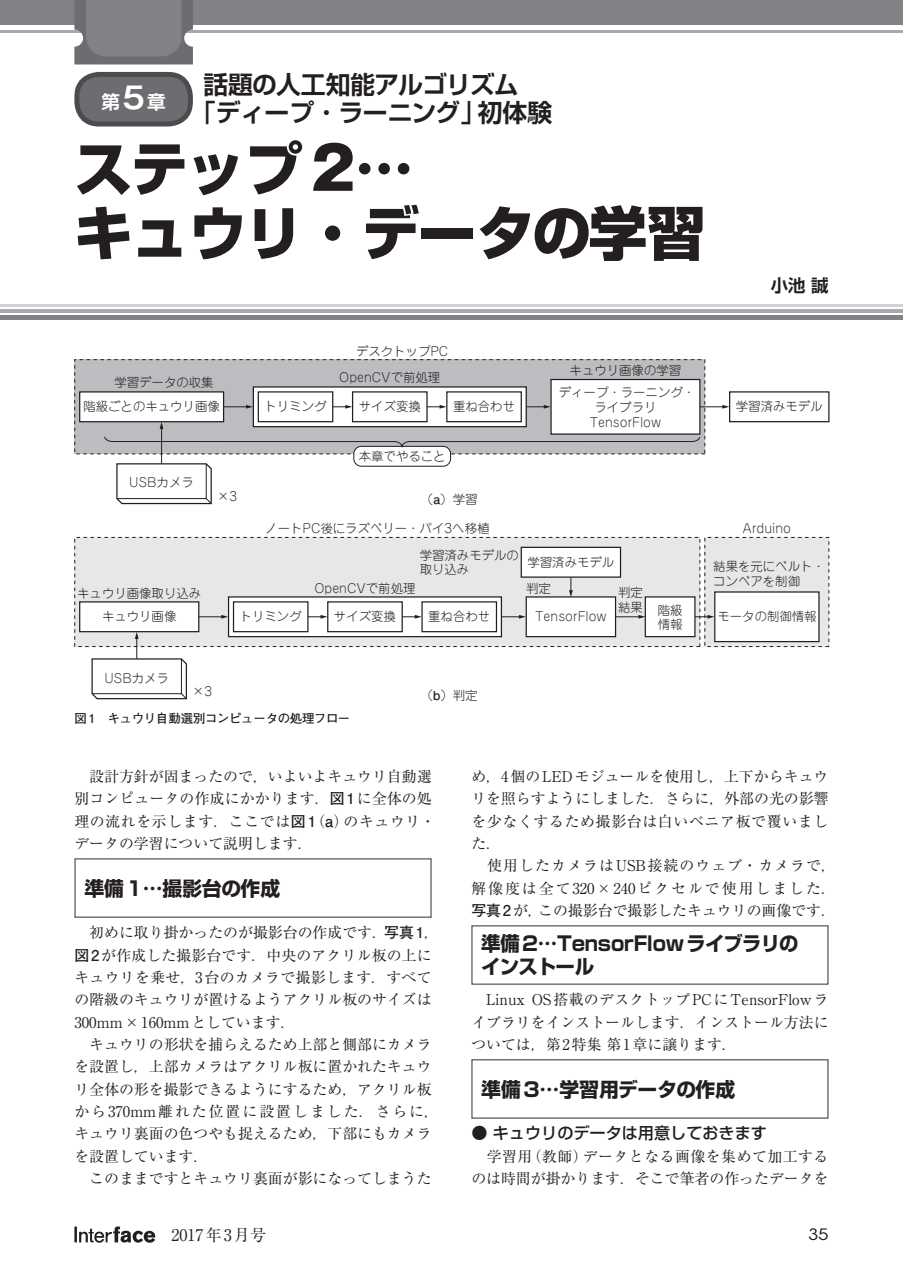
<style>
.page{position:relative;width:903px;height:1275px;background:#fff}
.page>*{position:absolute;margin:0;border:0;box-sizing:border-box;transform-origin:0 0}
.t1{font:800 58.27px/64.6px "Shin Go Pro";letter-spacing:-.035em;color:#231f20}
.t2{font:700 24.85px/28.5px "Shin Go Pro De";letter-spacing:-.035em;color:#231f20}
.t3{font:700 19.78px/22.4px "Shin Go Pro";letter-spacing:-.01em;color:#231f20}
.t4{font:700 18.55px "Shin Go Pro De";color:#fff}
.t5{font:700 17.32px "Shin Go Pro De";color:#231f20}
.t6{font:500 16.1px "Shin Go Pro";color:#231f20}
.t7{font:16.1px "Ryumin Pro";color:#231f20}
.t8{font:15.58px "ITC Avant Garde Std";color:#231f20;scale:1.11 1}
.t9{font:14.88px/22.4px "Ryumin Pro";color:#231f20}
.t10{font:300 12.42px/14.9px "Jun 101 Pro";color:#231f20}
.t11{font:700 12.42px "Futo Go B101 Pro";letter-spacing:-.035em;color:#231f20}
.s1{font-family:"Gothic MB101 Pro De";font-size:29.75px}
.s2{font-family:"Gothic MB101 Pro De"}
.s3{font-family:"Gothic MB101 Pro"}
.s4{font-family:"Futo Go B101 Pro";font-weight:700}
</style>
<div class="page">
<svg style="left:74px;top:1226px;width:81px;height:17px"></svg>
<div style="left:0;top:0;width:903px;height:25px;background:#808285"></div>
<hr style="left:0;top:30px;width:903px;height:2px;background:#a8a9ad">
<hr style="left:0;top:309px;width:903px;height:4px;background:#a8a9ad">
<div style="left:0;top:315px;width:903px;height:5px;background:#808285"></div>
<hr style="left:0;top:304px;width:903px;height:2px;background:#d1d2d4">
<div style="left:74px;top:858px;width:358px;height:60px;background:#fff;border:1px solid #57585a"></div>
<div style="left:75px;top:360px;width:630px;height:94px;background:#bcbdc0"></div>
<div style="left:253px;top:387px;width:273px;height:40px;background:#fff"></div>
<div style="left:253px;top:386px;width:274px;height:41px;border:1px solid #231f20"></div>
<div style="left:705px;top:537px;width:124px;height:110px;background:#e6e7e9"></div>
<div style="left:75px;top:537px;width:625px;height:110px;background:#e6e7e9"></div>
<div style="left:74px;top:537px;width:626px;height:110px;border:1px dashed #231f20"></div>
<div style="left:80px;top:602px;width:119px;height:30px;background:#fff"></div>
<div style="left:79px;top:601px;width:120px;height:31px;border:1px solid #231f20"></div>
<div style="left:229px;top:597px;width:272px;height:40px;background:#fff"></div>
<div style="left:228px;top:596px;width:274px;height:41px;border:1px solid #231f20"></div>
<div style="left:526px;top:597px;width:89px;height:40px;background:#fff"></div>
<div style="left:526px;top:596px;width:90px;height:41px;border:1px solid #231f20"></div>
<div style="left:521px;top:547px;width:99px;height:30px;background:#fff"></div>
<div style="left:521px;top:547px;width:100px;height:31px;border:1px solid #231f20"></div>
<div style="left:80px;top:392px;width:144px;height:30px;background:#fff"></div>
<div style="left:79px;top:391px;width:145px;height:31px;border:1px solid #231f20"></div>
<div style="left:258px;top:391px;width:75px;height:31px;border:1px solid #231f20"></div>
<div style="left:551px;top:379px;width:149px;height:55px;background:#fff"></div>
<div style="left:550px;top:379px;width:150px;height:56px;border:1px solid #231f20"></div>
<div style="left:352px;top:391px;width:76px;height:31px;border:1px solid #231f20"></div>
<div style="left:446px;top:391px;width:76px;height:31px;border:1px solid #231f20"></div>
<div style="left:729px;top:391px;width:100px;height:31px;border:1px solid #231f20"></div>
<svg style="left:224px;top:405px;width:29px;height:4px"></svg>
<hr style="left:161px;top:428px;width:1px;height:36px;background:#231f20">
<svg style="left:160px;top:422px;width:3px;height:7px"></svg>
<svg style="left:526px;top:405px;width:25px;height:4px"></svg>
<svg style="left:700px;top:405px;width:29px;height:4px"></svg>
<svg style="left:333px;top:405px;width:19px;height:4px"></svg>
<svg style="left:427px;top:405px;width:20px;height:4px"></svg>
<svg style="left:116px;top:462px;width:96px;height:43px"></svg>
<div style="left:233px;top:601px;width:76px;height:31px;border:1px solid #231f20"></div>
<div style="left:645px;top:597px;width:50px;height:40px;background:#fff"></div>
<div style="left:645px;top:596px;width:50px;height:41px;border:1px solid #231f20"></div>
<div style="left:327px;top:601px;width:76px;height:31px;border:1px solid #231f20"></div>
<div style="left:421px;top:601px;width:76px;height:31px;border:1px solid #231f20"></div>
<div style="left:715px;top:592px;width:104px;height:50px;background:#fff"></div>
<div style="left:714px;top:591px;width:105px;height:51px;border:1px solid #231f20"></div>
<svg style="left:199px;top:615px;width:29px;height:4px"></svg>
<svg style="left:501px;top:615px;width:25px;height:4px"></svg>
<svg style="left:616px;top:615px;width:29px;height:4px"></svg>
<svg style="left:695px;top:615px;width:19px;height:4px"></svg>
<svg style="left:308px;top:615px;width:19px;height:4px"></svg>
<svg style="left:402px;top:615px;width:20px;height:4px"></svg>
<svg style="left:569px;top:578px;width:4px;height:19px"></svg>
<svg style="left:91px;top:632px;width:97px;height:68px"></svg>
<div style="left:354px;top:446px;width:96px;height:20px;background:#fff;border-radius:7px"></div>
<div style="left:353px;top:446px;width:98px;height:21px;border:1px solid #231f20;border-radius:7px"></div>
<svg style="left:104px;top:436px;width:597px;height:15px"></svg>
<div style="left:471px;top:925px;width:357px;height:60px;background:#fff;border:1px solid #57585a"></div>
<div style="left:471px;top:1059px;width:357px;height:60px;background:#fff;border:1px solid #57585a"></div>
<svg style="left:74px;top:0;width:119px;height:64px"></svg>
<div style="left:77px;top:74px;width:113px;height:50px;background:#6c6d70;border-radius:22px"></div>
<div style="left:74px;top:72px;width:119px;height:54px;border:5px solid #4b4c4d;border-radius:22px"></div>
<p class="t4" style="left:101px;top:87px;width:66px">第<span class="s1">5</span>章</p>
<h2 class="t2" style="left:191px;top:67px;width:363px;text-indent:12px">話題の人工知能アルゴリズム<br><span class="s2">「</span>ディープ<span class="s2">・</span>ラーニング<span class="s2">」</span>初体験</h2>
<h1 class="t1" style="left:74px;top:130px;width:632px">ステップ<span class="s3">2…<br></span>キュウリ<span class="s3">・</span>データの学習</h1>
<p class="t10" style="left:356px;top:342px;width:94px">デスクトップPC</p>
<p class="t10" style="left:114px;top:373px;width:101px">学習データの収集</p>
<p class="t10" style="left:339px;top:368px;width:103px">OpenCVで前処理</p>
<p class="t10" style="left:83px;top:398px;width:138px">階級ごとのキュウリ画像</p>
<p class="t10" style="left:264px;top:398px;width:64px">トリミング</p>
<p class="t10" style="left:359px;top:398px;width:64px">サイズ変換</p>
<p class="t10" style="left:453px;top:398px;width:64px">重ね合わせ</p>
<p class="t10" style="left:129px;top:474px;width:66px">USBカメラ</p>
<p class="t10" style="left:217px;top:487px;width:22px">×3</p>
<p class="t10" style="left:359px;top:447px;width:88px">本章でやること</p>
<p class="t10" style="left:421px;top:490px;width:58px">（<span class="s4">a</span>）学習</p>
<p class="t10" style="left:265px;top:520px;width:226px">ノートPC後にラズベリー・パイ3へ移植</p>
<p class="t10" style="left:570px;top:361px;width:113px">キュウリ画像の学習</p>
<p class="t10" style="left:559px;top:383px;width:138px;text-align:center">ディープ・ラーニング・ライブラリ<br>TensorFlow</p>
<p class="t5" style="left:771px;top:271px;width:59px">小池 誠</p>
<p class="t10" style="left:736px;top:398px;width:88px">学習済みモデル</p>
<p class="t10" style="left:742px;top:520px;width:50px">Arduino</p>
<p class="t10" style="left:420px;top:546px;width:101px">学習済みモデルの取り込み</p>
<p class="t10" style="left:527px;top:553px;width:88px">学習済みモデル</p>
<p class="t10" style="left:77px;top:584px;width:126px">キュウリ画像取り込み</p>
<p class="t10" style="left:314px;top:579px;width:103px">OpenCVで前処理</p>
<p class="t10" style="left:526px;top:579px;width:26px">判定</p>
<p class="t10" style="left:102px;top:608px;width:76px">キュウリ画像</p>
<p class="t10" style="left:240px;top:608px;width:64px">トリミング</p>
<p class="t10" style="left:334px;top:608px;width:64px">サイズ変換</p>
<p class="t10" style="left:428px;top:608px;width:64px">重ね合わせ</p>
<p class="t10" style="left:535px;top:608px;width:73px">TensorFlow</p>
<p class="t10" style="left:618px;top:583px;width:26px">判定結果</p>
<p class="t10" style="left:713px;top:557px;width:113px">結果を元にベルト・コンベアを制御</p>
<p class="t10" style="left:658px;top:601px;width:26px">階級情報</p>
<p class="t10" style="left:717px;top:608px;width:101px">モータの制御情報</p>
<p class="t10" style="left:104px;top:669px;width:66px">USBカメラ</p>
<p class="t10" style="left:192px;top:683px;width:22px">×3</p>
<p class="t11" style="left:74px;top:708px;width:277px">図 1　キュウリ自動選別コンピュータの処理フロー</p>
<p class="t10" style="left:421px;top:686px;width:58px">（<span class="s4">b</span>）判定</p>
<p class="t9" style="left:74px;top:764px;width:362px">　設計方針が固まったので，いよいよキュウリ自動選別コンピュータの作成にかかります．<span class="s4">図1</span>に全体の処理の流れを示します．ここでは<span class="s4">図1</span>（<span class="s4">a</span>）のキュウリ・データの学習について説明します．</p>
<h3 class="t3" style="left:84px;top:875px;width:197px">準備1…撮影台の作成</h3>
<p class="t9" style="left:74px;top:920px;width:366px">　初めに取り掛かったのが撮影台の作成です．<span class="s4">写真 1</span>，<span class="s4">図2</span>が作成した撮影台です．中央のアクリル板の上にキュウリを乗せ，3台のカメラで撮影します．すべての階級のキュウリが置けるようアクリル板のサイズは<br>300mm×160mmとしています．<br>　キュウリの形状を捕らえるため上部と側部にカメラを設置し，上部カメラはアクリル板に置かれたキュウリ全体の形を撮影できるようにするため，アクリル板から370mm離れた位置に設置しました．さらに，キュウリ裏面の色つやも捉えるため，下部にもカメラを設置しています．<br>　このままですとキュウリ裏面が影になってしまうた</p>
<p class="t9" style="left:471px;top:764px;width:366px">め，4個のLEDモジュールを使用し，上下からキュウリを照らすようにしました．さらに，外部の光の影響を少なくするため撮影台は白いベニア板で覆いました．<br>　使用したカメラはUSB接続のウェブ・カメラで，解像度は全て320×240ピクセルで使用しました．<span class="s4">写真 2</span>が，この撮影台で撮影したキュウリの画像です．</p>
<h3 class="t3" style="left:481px;top:931px;width:319px">準備2…TensorFlowライブラリのインストール</h3>
<p class="t9" style="left:471px;top:987px;width:359px;text-align:justify">　Linux OS搭載のデスクトップPCにTensorFlowライブラリをインストールします．インストール方法については，第2特集 第1章に譲ります．</p>
<h3 class="t3" style="left:481px;top:1076px;width:255px">準備3…学習用データの作成</h3>
<p class="t6" style="left:471px;top:1120px;width:297px">● キュウリのデータは用意しておきます</p>
<p class="t9" style="left:471px;top:1144px;width:359px">　学習用（教師）データとなる画像を集めて加工するのは時間が掛かります．そこで筆者の作ったデータを</p>
<p class="t7" style="left:155px;top:1222px;width:112px">　2017年3月号</p>
<p class="t8" style="left:808px;top:1225px;width:20px">35</p>
</div>
